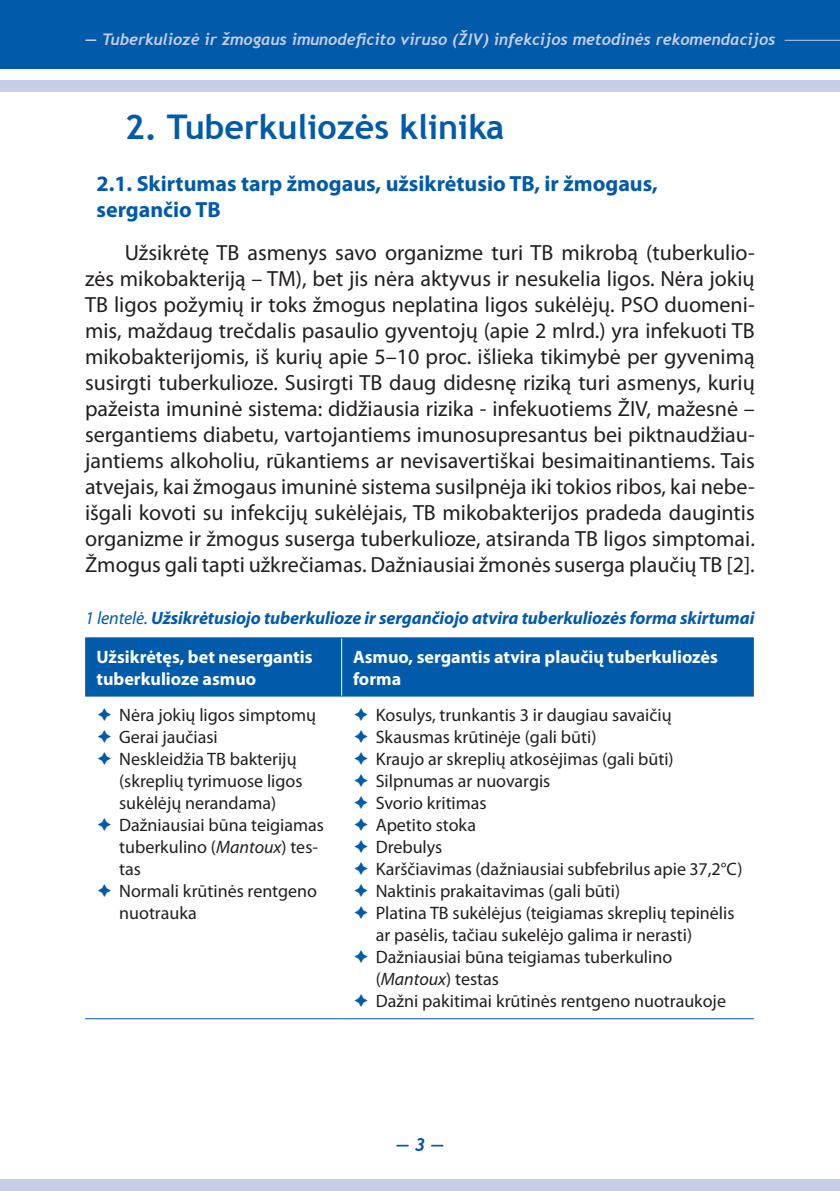
<style>
.page{position:relative;width:840px;height:1191px;background:#fff}
.page>*{position:absolute;margin:0;border:0;box-sizing:border-box;transform-origin:0 0}
.t1{font:700 34px "Trebuchet MS";color:#015aaa}
.t2{font:22px/26px "Myriad Pro";color:#231f20;text-align:justify}
.t3{font:700 22px/26px "Myriad Pro";color:#015aaa}
.t4{font:18px/22px "Myriad Pro";color:#231f20}
.t5{font:italic 700 18px/39px "Myriad Pro";letter-spacing:-.005em;color:#015aaa}
.t6{font:700 18px/22px "Myriad Pro";color:#fff}
.t7{font:italic 700 18px "Trebuchet";color:#015aaa}
.t8{font:italic 700 16px "Trebuchet";color:#c7cee8}
.s1{font-weight:400}
.s2{font-style:normal;color:#fff}
.s3{font-style:italic}
</style>
<div class="page">
<div style="left:0;top:0;width:839px;height:69px;background:#015aaa"></div>
<div style="left:0;top:80px;width:839px;height:11px;background:#c7cee8"></div>
<div style="left:0;top:1179px;width:839px;height:12px;background:#c7cee8"></div>
<hr style="left:784px;top:40px;width:55px;height:1px;background:#c7cee8">
<div style="left:85px;top:638px;width:668px;height:57px;background:#015aaa"></div>
<hr style="left:85px;top:637px;width:256px;height:1px;background:#015aaa">
<hr style="left:341px;top:637px;width:412px;height:1px;background:#015aaa">
<hr style="left:85px;top:695px;width:256px;height:1px;background:#015aaa">
<hr style="left:341px;top:695px;width:412px;height:1px;background:#015aaa">
<hr style="left:85px;top:1018px;width:256px;height:1px;background:#015aaa">
<hr style="left:341px;top:1018px;width:412px;height:1px;background:#015aaa">
<hr style="left:341px;top:638px;width:1px;height:57px;background:#fff">
<p class="t8" style="left:85px;top:29px;width:691px">— Tuberkuliozė ir žmogaus imunodeficito viruso (ŽIV) infekcijos metodinės rekomendacijos</p>
<h1 class="t1" style="left:125px;top:105px;width:380px">2. Tuberkuliozės klinika</h1>
<p class="t3" style="left:96px;top:169px;width:562px">2.1. Skirtumas tarp žmogaus, užsikrėtusio TB, ir žmogaus, sergančio TB</p>
<p class="t2" style="left:85px;top:239px;width:671px;text-indent:40px">Užsikrėtę TB asmenys savo organizme turi TB mikrobą (tuberkulio&shy;zės mikobakteriją – TM), bet jis nėra aktyvus ir nesukelia ligos. Nėra jokių TB ligos požymių ir toks žmogus neplatina ligos sukėlėjų. PSO duomeni&shy;mis, maždaug trečdalis pasaulio gyventojų (apie 2 mlrd.) yra infekuoti TB mikobakterijomis, iš kurių apie 5–10 proc. išlieka tikimybė per gyvenimą susirgti tuberkulioze. Susirgti TB daug didesnę riziką turi asmenys, kurių pažeista imuninė sistema: didžiausia rizika - infekuotiems ŽIV, mažesnė – sergantiems diabetu, vartojantiems imunosupresantus bei piktnaudžiau&shy;jantiems alkoholiu, rūkantiems ar nevisavertiškai besimaitinantiems. Tais atvejais, kai žmogaus imuninė sistema susilpnėja iki tokios ribos, kai nebe&shy;išgali kovoti su infekcijų sukėlėjais, TB mikobakterijos pradeda daugintis organizme ir žmogus suserga tuberkulioze, atsiranda TB ligos simptomai.<br>Žmogus gali tapti užkrečiamas. Dažniausiai žmonės suserga plaučių TB [2].</p>
<p class="t5" style="left:96px;top:597px;width:659px;text-indent:-11px"><span class="s1">1 lentelė.</span> Užsikrėtusiojo tuberkulioze ir sergančiojo atvira tuberkuliozės forma skirtumai<br><span class="s2">Užsikrėtęs, bet nesergantis</span></p>
<p class="t6" style="left:96px;top:667px;width:161px">tuberkulioze asmuo</p>
<p class="t6" style="left:353px;top:645px;width:366px">Asmuo, sergantis atvira plaučių tuberkuliozės forma</p>
<p class="t4" style="left:119px;top:704px;width:206px">Nėra jokių ligos simptomų<br>Gerai jaučiasi<br>Neskleidžia TB bakterijų (skreplių tyrimuose ligos sukėlėjų nerandama)<br>Dažniausiai būna teigiamas tuberkulino (<span class="s3">Mantoux</span>) tes&shy;tas<br>Normali krūtinės rentgeno nuotrauka</p>
<p class="t4" style="left:375px;top:704px;width:368px">Kosulys, trunkantis 3 ir daugiau savaičių Skausmas krūtinėje (gali būti)<br>Kraujo ar skreplių atkosėjimas (gali būti)<br>Silpnumas ar nuovargis<br>Svorio kritimas<br>Apetito stoka<br>Drebulys<br>Karščiavimas (dažniausiai subfebrilus apie 37,2°C)<br>Naktinis prakaitavimas (gali būti)<br>Platina TB sukėlėjus (teigiamas skreplių tepinėlis ar pasėlis, tačiau sukelėjo galima ir nerasti)<br>Dažniausiai būna teigiamas tuberkulino (<span class="s3">Mantoux</span>) testas<br>Dažni pakitimai krūtinės rentgeno nuotraukoje</p>
<p class="t7" style="left:396px;top:1133px;width:49px">— 3 —</p>
</div>
